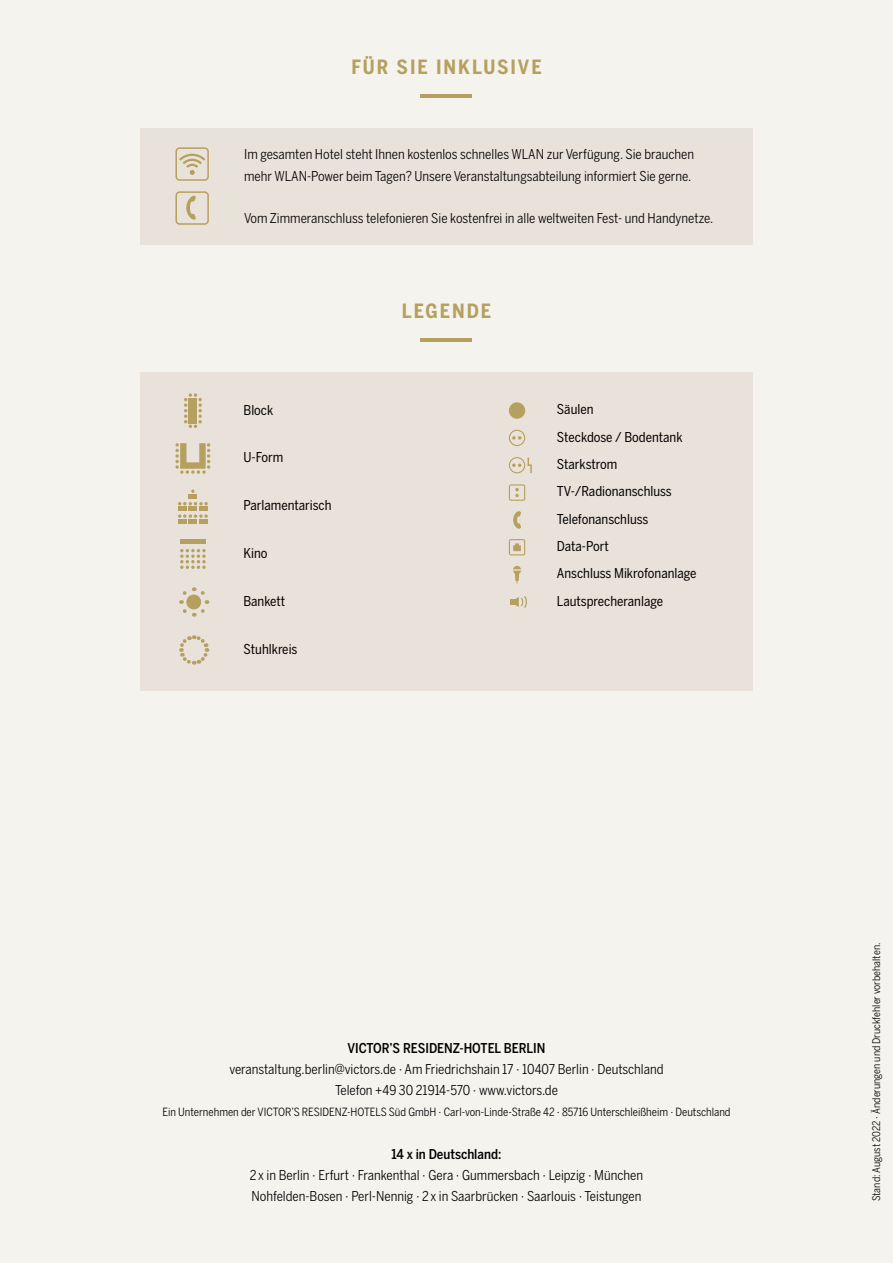
<style>
.page{position:relative;width:893px;height:1263px;background:#f5f3ee}
.page>*{position:absolute;margin:0;border:0;box-sizing:border-box;transform-origin:0 0}
.t1{font:700 19.5px "Benton Sans Cond";letter-spacing:.1em;color:#b6a060}
.t2{font:13.5px/21.3px "Benton Sans Cond";color:#000}
.t3{font:13.5px/27.3px "Benton Sans Cond";color:#000}
.t4{font:500 13.5px "Benton Sans Cond";color:#000}
.t5{font:11.25px "Benton Sans Cond";color:#000}
.t6{font:10.5px "Benton Sans Cond";color:#000}
</style>
<div class="page">
<div style="left:140px;top:372px;width:613px;height:319px;background:#e9e2db"></div>
<svg style="left:184px;top:393px;width:18px;height:35px"></svg>
<svg style="left:175px;top:443px;width:35px;height:31px"></svg>
<div style="left:178px;top:506px;width:9px;height:5px;background:#b6a060"></div>
<div style="left:189px;top:506px;width:8px;height:5px;background:#b6a060"></div>
<div style="left:199px;top:506px;width:9px;height:5px;background:#b6a060"></div>
<svg style="left:178px;top:489px;width:30px;height:16px"></svg>
<svg style="left:178px;top:514px;width:30px;height:9px"></svg>
<svg style="left:180px;top:549px;width:26px;height:20px"></svg>
<div style="left:180px;top:539px;width:26px;height:5px;background:#b6a060"></div>
<svg style="left:179px;top:587px;width:31px;height:30px"></svg>
<svg style="left:513px;top:511px;width:8px;height:18px"></svg>
<div style="left:509px;top:484px;width:16px;height:17px;border:1px solid #b6a060;border-radius:2px"></div>
<svg style="left:515px;top:488px;width:4px;height:9px"></svg>
<div style="left:509px;top:539px;width:16px;height:16px;border:1px solid #b6a060;border-radius:2px"></div>
<svg style="left:513px;top:543px;width:8px;height:8px"></svg>
<div style="left:509px;top:457px;width:16px;height:16px;border:1px solid #b6a060;border-radius:50%"></div>
<svg style="left:512px;top:463px;width:9px;height:4px"></svg>
<svg style="left:527px;top:457px;width:5px;height:16px"></svg>
<div style="left:513px;top:566px;width:8px;height:8px;background:#b6a060;border-radius:50%"></div>
<svg style="left:513px;top:569px;width:8px;height:14px"></svg>
<div style="left:509px;top:403px;width:16px;height:15px;background:#b6a060;border-radius:50%"></div>
<div style="left:509px;top:402px;width:16px;height:17px;border:1px solid #b6a060;border-radius:50%"></div>
<div style="left:509px;top:430px;width:16px;height:16px;border:1px solid #b6a060;border-radius:50%"></div>
<svg style="left:512px;top:436px;width:9px;height:4px"></svg>
<svg style="left:510px;top:596px;width:17px;height:12px"></svg>
<svg style="left:179px;top:635px;width:31px;height:30px"></svg>
<hr style="left:421px;top:94px;width:51px;height:3px;background:#b6a060">
<hr style="left:421px;top:338px;width:51px;height:3px;background:#b6a060">
<div style="left:140px;top:128px;width:613px;height:117px;background:#e9e2db"></div>
<div style="left:175px;top:147px;width:34px;height:34px;border:2px solid #b6a060;border-radius:3px"></div>
<svg style="left:177px;top:153px;width:30px;height:22px"></svg>
<div style="left:175px;top:191px;width:34px;height:34px;border:2px solid #b6a060;border-radius:3px"></div>
<svg style="left:186px;top:195px;width:10px;height:25px"></svg>
<h1 class="t1" style="left:351px;top:56px;width:192px">FÜR SIE INKLUSIVE</h1>
<p class="t2" style="left:244px;top:144px;width:451px">Im gesamten Hotel steht Ihnen kostenlos schnelles WLAN zur Verfügung. Sie brauchen mehr WLAN-Power beim Tagen? Unsere Veranstaltungsabteilung informiert Sie gerne.</p>
<p class="t2" style="left:244px;top:208px;width:471px">Vom Zimmeranschluss telefonieren Sie kostenfrei in alle weltweiten Fest- und Handynetze.</p>
<p class="t3" style="left:243px;top:396px;width:31px">Block</p>
<p class="t3" style="left:243px;top:444px;width:41px">U-Form</p>
<p class="t3" style="left:243px;top:492px;width:90px">Parlamentarisch</p>
<p class="t3" style="left:243px;top:539px;width:26px">Kino</p>
<p class="t3" style="left:243px;top:587px;width:43px">Bankett</p>
<p class="t3" style="left:243px;top:635px;width:55px">Stuhlkreis</p>
<h1 class="t1" style="left:402px;top:300px;width:91px">LEGENDE</h1>
<p class="t3" style="left:557px;top:396px;width:127px">Säulen<br>Steckdose / Bodentank</p>
<p class="t3" style="left:557px;top:450px;width:62px">Starkstrom</p>
<p class="t3" style="left:557px;top:478px;width:116px">TV-/Radionanschluss</p>
<p class="t3" style="left:557px;top:505px;width:93px">Telefonanschluss</p>
<p class="t3" style="left:557px;top:532px;width:53px">Data-Port</p>
<p class="t3" style="left:557px;top:560px;width:141px">Anschluss Mikrofonanlage</p>
<p class="t3" style="left:557px;top:587px;width:108px">Lautsprecheranlage</p>
<p class="t4" style="left:347px;top:1040px;width:200px">VICTOR’S RESIDENZ-HOTEL BERLIN</p>
<p class="t2" style="left:229px;top:1058px;width:436px;text-align:center">veranstaltung.berlin@victors.de · Am Friedrichshain 17 · 10407 Berlin · Deutschland<br>Telefon +49 30 21914-570 · www.victors.de</p>
<p class="t5" style="left:162px;top:1106px;width:570px">Ein Unternehmen der VICTOR’S RESIDENZ-HOTELS Süd GmbH · Carl-von-Linde-Straße 42 · 85716 Unterschleißheim · Deutschland</p>
<p class="t4" style="left:392px;top:1146px;width:111px">14 x in Deutschland:</p>
<p class="t2" style="left:250px;top:1165px;width:395px">2x in Berlin · Erfurt · Frankenthal · Gera · Gummersbach · Leipzig · München<br>Nohfelden-Bosen · Perl-Nennig · 2x in Saarbrücken · Saarlouis · Teistungen</p>
<p class="t6" style="left:870px;top:1201px;width:260px;rotate:-90deg">Stand: August 2022 · Änderungen und Druckfehler vorbehalten.</p>
</div>
